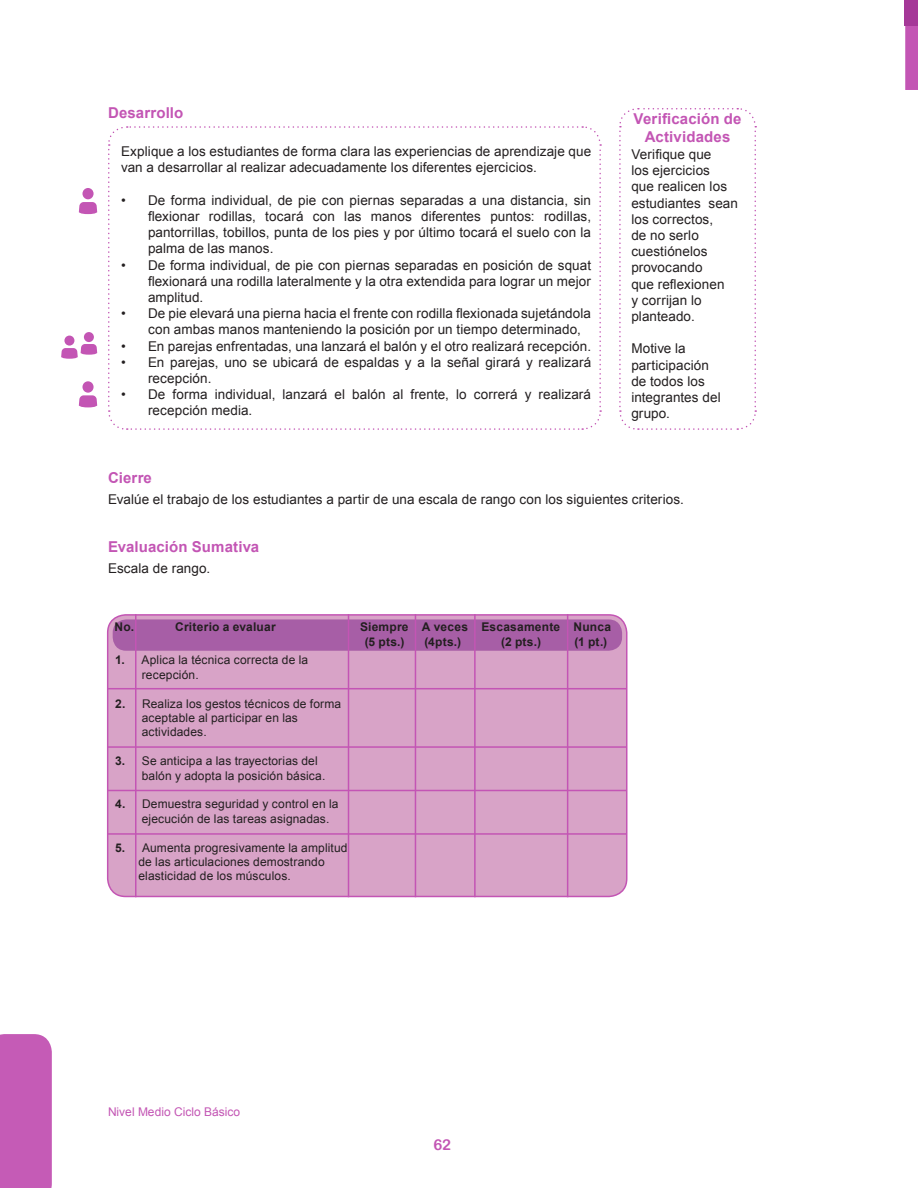
<style>
.page{position:relative;width:918px;height:1188px;background:#fff}
.page>*{position:absolute;margin:0;border:0;box-sizing:border-box;transform-origin:0 0}
.texto_de_tablas{font:700 15px "Arial";letter-spacing:.01em;color:#c355b4}
.t1{font:15px "Arial Rounded MT Bold";color:#c355b4}
.texto_de_tablas-2{font:13.5px/16.2px "Arial";letter-spacing:.005em;color:#231f20}
.texto_de_tablas-3{font:12px "Arial";letter-spacing:.01em;color:#231f20}
.texto_de_tablas-4{font:700 12px "Arial";letter-spacing:.02em;color:#231f20}
.t2{font:12px "Arial";color:#c355b4}
.s1{font-weight:700}
</style>
<div class="page">
<svg style="left:108px;top:126px;width:494px;height:304px"></svg>
<svg style="left:619px;top:108px;width:138px;height:322px"></svg>
<div style="left:108px;top:615px;width:519px;height:281px;background:#d8a3c7;border-radius:18px"></div>
<div style="left:107px;top:614px;width:520px;height:283px;border:2px solid #c355b4;border-radius:18px"></div>
<div style="left:113px;top:619px;width:509px;height:32px;background:#a75ea6;border-radius:14px"></div>
<div style="left:82px;top:381px;width:12px;height:12px;background:#c355b4;border-radius:50%"></div>
<svg style="left:79px;top:395px;width:18px;height:12px"></svg>
<div style="left:64px;top:336px;width:10px;height:10px;background:#c355b4;border-radius:50%"></div>
<div style="left:84px;top:332px;width:10px;height:10px;background:#c355b4;border-radius:50%"></div>
<svg style="left:61px;top:344px;width:36px;height:15px"></svg>
<div style="left:82px;top:188px;width:12px;height:11px;background:#c355b4;border-radius:50%"></div>
<svg style="left:79px;top:202px;width:18px;height:12px"></svg>
<hr style="left:135px;top:614px;width:1px;height:283px;background:#c355b4">
<hr style="left:348px;top:614px;width:1px;height:283px;background:#c355b4">
<hr style="left:415px;top:614px;width:1px;height:283px;background:#c355b4">
<hr style="left:474px;top:614px;width:2px;height:283px;background:#c355b4">
<hr style="left:567px;top:614px;width:1px;height:283px;background:#c355b4">
<hr style="left:108px;top:688px;width:518px;height:1px;background:#c355b4">
<hr style="left:108px;top:746px;width:518px;height:2px;background:#c355b4">
<hr style="left:108px;top:790px;width:518px;height:1px;background:#c355b4">
<hr style="left:108px;top:833px;width:518px;height:2px;background:#c355b4">
<svg style="left:905px;top:26px;width:13px;height:64px"></svg>
<div style="left:904px;top:0;width:14px;height:26px;background:#a53898"></div>
<div style="left:0;top:1034px;width:52px;height:154px;background:#c55bb6"></div>
<p class="texto_de_tablas" style="left:108px;top:102px;width:77px">Desarrollo</p>
<p class="texto_de_tablas-2" style="left:121px;top:144px;width:472px">Explique a los estudiantes de forma clara las experiencias de aprendizaje que van a desarrollar al realizar adecuadamente los diferentes ejercicios.</p>
<p class="texto_de_tablas-2" style="left:148px;top:192px;width:445px;text-align:justify;text-indent:-27px">• De forma individual, de pie con piernas separadas a una distancia, sin flexionar rodillas, tocará con las manos diferentes puntos: rodillas, pantorrillas, tobillos, punta de los pies y por último tocará el suelo con la palma de las manos.</p>
<p class="texto_de_tablas-2" style="left:148px;top:257px;width:445px;text-align:justify;text-indent:-27px">• De forma individual, de pie con piernas separadas en posición de squat flexionará una rodilla lateralmente y la otra extendida para lograr un mejor amplitud.</p>
<p class="texto_de_tablas-2" style="left:148px;top:306px;width:445px;text-indent:-27px">• De pie elevará una pierna hacia el frente con rodilla flexionada sujetándola con ambas manos manteniendo la posición por un tiempo determinado,</p>
<p class="texto_de_tablas-2" style="left:121px;top:338px;width:472px">• En parejas enfrentadas, una lanzará el balón y el otro realizará recepción.</p>
<p class="texto_de_tablas-2" style="left:148px;top:354px;width:445px;text-indent:-27px">• En parejas, uno se ubicará de espaldas y a la señal girará y realizará recepción.</p>
<p class="texto_de_tablas-2" style="left:148px;top:387px;width:445px;text-indent:-27px">• De forma individual, lanzará el balón al frente, lo correrá y realizará recepción media.</p>
<p class="texto_de_tablas" style="left:108px;top:468px;width:46px">Cierre</p>
<p class="texto_de_tablas" style="left:634px;top:109px;width:109px">Verificación de</p>
<p class="texto_de_tablas" style="left:645px;top:127px;width:87px">Actividades</p>
<p class="texto_de_tablas-2" style="left:631px;top:146px;width:108px">Verifique que<br>los ejercicios<br>que realicen los estudiantes sean los correctos,<br>de no serlo cuestiónelos provocando<br>que reflexionen<br>y corrijan lo planteado.</p>
<p class="texto_de_tablas-2" style="left:631px;top:341px;width:91px">Motive la participación de todos los integrantes del grupo.</p>
<p class="texto_de_tablas-2" style="left:108px;top:491px;width:578px">Evalúe el trabajo de los estudiantes a partir de una escala de rango con los siguientes criterios.</p>
<p class="texto_de_tablas" style="left:108px;top:537px;width:153px">Evaluación Sumativa</p>
<p class="texto_de_tablas-2" style="left:108px;top:560px;width:104px">Escala de rango.</p>
<p class="texto_de_tablas-4" style="left:115px;top:619px;width:21px">No.</p>
<p class="texto_de_tablas-4" style="left:175px;top:619px;width:102px">Criterio a evaluar</p>
<p class="texto_de_tablas-4" style="left:360px;top:619px;width:253px">Siempre A veces Escasamente Nunca</p>
<p class="texto_de_tablas-4" style="left:365px;top:633px;width:41px">(5 pts.)</p>
<p class="texto_de_tablas-4" style="left:425px;top:633px;width:38px">(4pts.)</p>
<p class="texto_de_tablas-4" style="left:501px;top:633px;width:41px">(2 pts.)</p>
<p class="texto_de_tablas-4" style="left:574px;top:633px;width:34px">(1 pt.)</p>
<p class="texto_de_tablas-3" style="left:115px;top:652px;width:195px"><span class="s1">1.</span> Aplica la técnica correcta de la</p>
<p class="texto_de_tablas-3" style="left:142px;top:667px;width:58px">recepción.</p>
<p class="texto_de_tablas-3" style="left:115px;top:695px;width:228px"><span class="s1">2.</span> Realiza los gestos técnicos de forma</p>
<p class="texto_de_tablas-3" style="left:142px;top:710px;width:158px">aceptable al participar en las</p>
<p class="texto_de_tablas-3" style="left:142px;top:724px;width:66px">actividades.</p>
<p class="texto_de_tablas-3" style="left:115px;top:753px;width:204px"><span class="s1">3.</span> Se anticipa a las trayectorias del</p>
<p class="texto_de_tablas-3" style="left:142px;top:767px;width:185px">balón y adopta la posición básica.</p>
<p class="texto_de_tablas-3" style="left:115px;top:796px;width:225px"><span class="s1">4.</span> Demuestra seguridad y control en la</p>
<p class="texto_de_tablas-3" style="left:142px;top:811px;width:189px">ejecución de las tareas asignadas.</p>
<p class="texto_de_tablas-3" style="left:115px;top:839px;width:234px"><span class="s1">5.</span> Aumenta progresivamente la amplitud</p>
<p class="texto_de_tablas-3" style="left:138px;top:854px;width:188px">de las articulaciones demostrando</p>
<p class="texto_de_tablas-3" style="left:138px;top:868px;width:154px">elasticidad de los músculos.</p>
<p class="t2" style="left:108px;top:1104px;width:134px">Nivel Medio Ciclo Básico</p>
<p class="t1" style="left:433px;top:1135px;width:19px">62</p>
</div>
